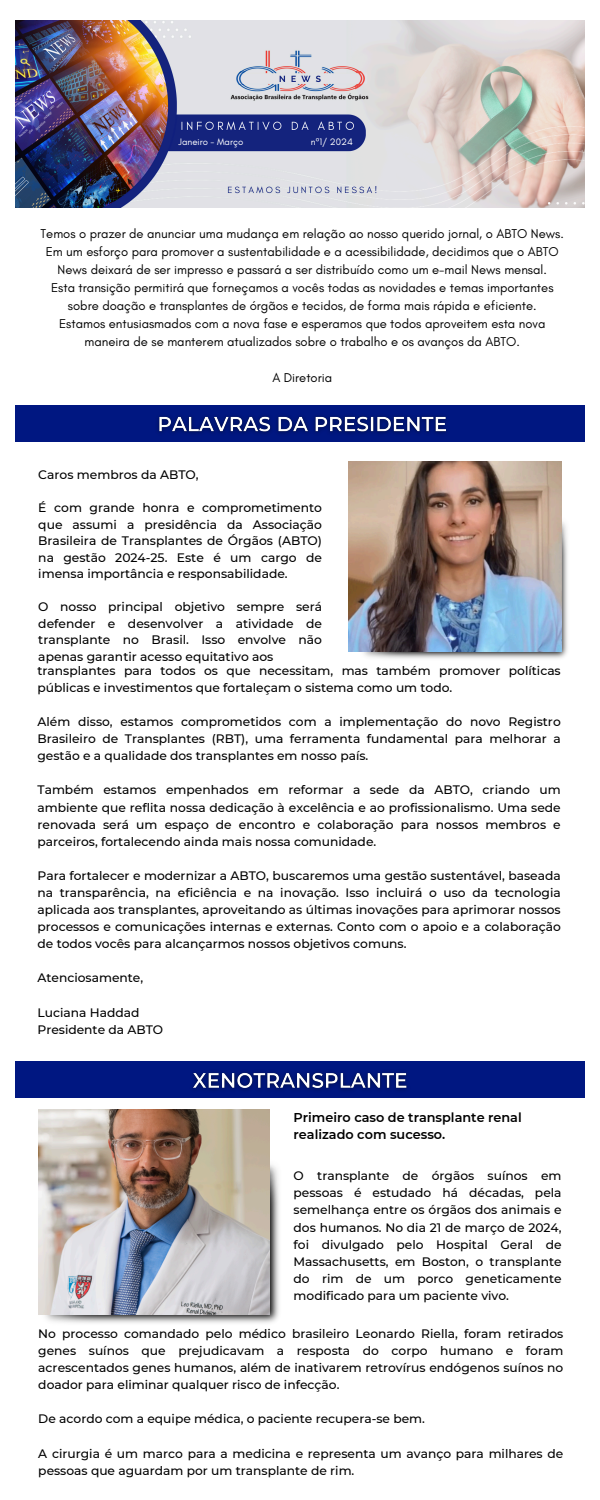
<style>
.page{position:relative;width:600px;height:1500px;background:#fff}
.page>*{position:absolute;margin:0;border:0;box-sizing:border-box;transform-origin:0 0}
.t1{font:13px/18px "Glacial Indifference";color:#000;text-align:center}
.t2{font:600 12.8px/17.7px "Montserrat";color:#000}
.t3{font:500 12.3px/17.1px "Montserrat";color:#000;text-align:justify}
.t4{font:9.6px "Glacial Indifference";color:#fff}
.s1{font-family:"Noto Sans"}
</style>
<div class="page">
<img style="left:15px;top:20px;width:570px;height:188px">
<img style="left:358px;top:522px;width:210px;height:137px">
<img style="left:348px;top:462px;width:214px;height:189px">
<div style="left:15px;top:405px;width:570px;height:37px;background:#001781"></div>
<img style="left:45px;top:1159px;width:234px;height:164px">
<img style="left:38px;top:1110px;width:231px;height:205px">
<div style="left:15px;top:1061px;width:570px;height:37px;background:#001781"></div>
<img style="left:157px;top:416px;width:290px;height:18px">
<img style="left:193px;top:1072px;width:214px;height:19px">
<img style="left:356px;top:71px;width:17px;height:23px">
<img style="left:237px;top:71px;width:11px;height:14px">
<h2 class="t4" style="left:179px;top:136px;width:66px">Janeiro - Março</h2>
<h2 class="t4" style="left:311px;top:136px;width:43px">n<span class="s1">º</span>1/ 2024</h2>
<p class="t1" style="left:41px;top:225px;width:525px">Temos o prazer de anunciar uma mudança em relação ao nosso querido jornal, o ABTO News.<br>Em um esforço para promover a sustentabilidade e a acessibilidade, decidimos que o ABTO News deixará de ser impresso e passará a ser distribuído como um e-mail News mensal.<br>Esta transição permitirá que forneçamos a vocês todas as novidades e temas importantes sobre doação e transplantes de órgãos e tecidos, de forma mais rápida e eficiente.<br>Estamos entusiasmados com a nova fase e esperamos que todos aproveitem esta nova maneira de se manterem atualizados sobre o trabalho e os avanços da ABTO.</p>
<h2 class="t1" style="left:272px;top:369px;width:61px">A Diretoria</h2>
<h2 class="t3" style="left:38px;top:466px;width:162px">Caros membros da ABTO,</h2>
<h2 class="t3" style="left:38px;top:499px;width:285px;line-height:16.5px">É com grande honra e comprometimento que assumi a presidência da Associação Brasileira de Transplantes de Órgãos (ABTO) na gestão 2024-25. Este é um cargo de imensa importância e responsabilidade.</h2>
<h2 class="t3" style="left:38px;top:598px;width:285px;line-height:16.5px">O nosso principal objetivo sempre será defender e desenvolver a atividade de transplante no Brasil. Isso envolve não apenas garantir acesso equitativo aos</h2>
<p class="t3" style="left:38px;top:662px;width:525px">transplantes para todos os que necessitam, mas também promover políticas públicas e investimentos que fortaleçam o sistema como um todo.</p>
<p class="t3" style="left:38px;top:713px;width:525px">Além disso, estamos comprometidos com a implementação do novo Registro Brasileiro de Transplantes (RBT), uma ferramenta fundamental para melhorar a gestão e a qualidade dos transplantes em nosso país.</p>
<h3 class="t3" style="left:38px;top:782px;width:525px">Também estamos empenhados em reformar a sede da ABTO, criando um ambiente que reflita nossa dedicação à excelência e ao profissionalismo. Uma sede renovada será um espaço de encontro e colaboração para nossos membros e parceiros, fortalecendo ainda mais nossa comunidade.</h3>
<h3 class="t3" style="left:38px;top:867px;width:525px">Para fortalecer e modernizar a ABTO, buscaremos uma gestão sustentável, baseada na transparência, na eficiência e na inovação. Isso incluirá o uso da tecnologia aplicada aos transplantes, aproveitando as últimas inovações para aprimorar nossos processos e comunicações internas e externas. Conto com o apoio e a colaboração de todos vocês para alcançarmos nossos objetivos comuns.</h3>
<h2 class="t3" style="left:38px;top:969px;width:107px">Atenciosamente,</h2>
<h2 class="t3" style="left:38px;top:1004px;width:127px">Luciana Haddad<br>Presidente da ABTO</h2>
<p class="t2" style="left:294px;top:1108px;width:230px">Primeiro caso de transplante renal realizado com sucesso.</p>
<h2 class="t3" style="left:294px;top:1167px;width:269px">O transplante de órgãos suínos em pessoas é estudado há décadas, pela semelhança entre os órgãos dos animais e dos humanos. No dia 21 de março de 2024, foi divulgado pelo Hospital Geral de Massachusetts, em Boston, o transplante do rim de um porco geneticamente modificado para um paciente vivo.</h2>
<p class="t3" style="left:38px;top:1325px;width:527px">No processo comandado pelo médico brasileiro Leonardo Riella, foram retirados genes suínos que prejudicavam a resposta do corpo humano e foram acrescentados genes humanos, além de inativarem retrovírus endógenos suínos no doador para eliminar qualquer risco de infecção.</p>
<h2 class="t3" style="left:38px;top:1410px;width:388px">De acordo com a equipe médica, o paciente recupera-se bem.</h2>
<h2 class="t3" style="left:38px;top:1445px;width:527px">A cirurgia é um marco para a medicina e representa um avanço para milhares de pessoas que aguardam por um transplante de rim.</h2>
</div>
